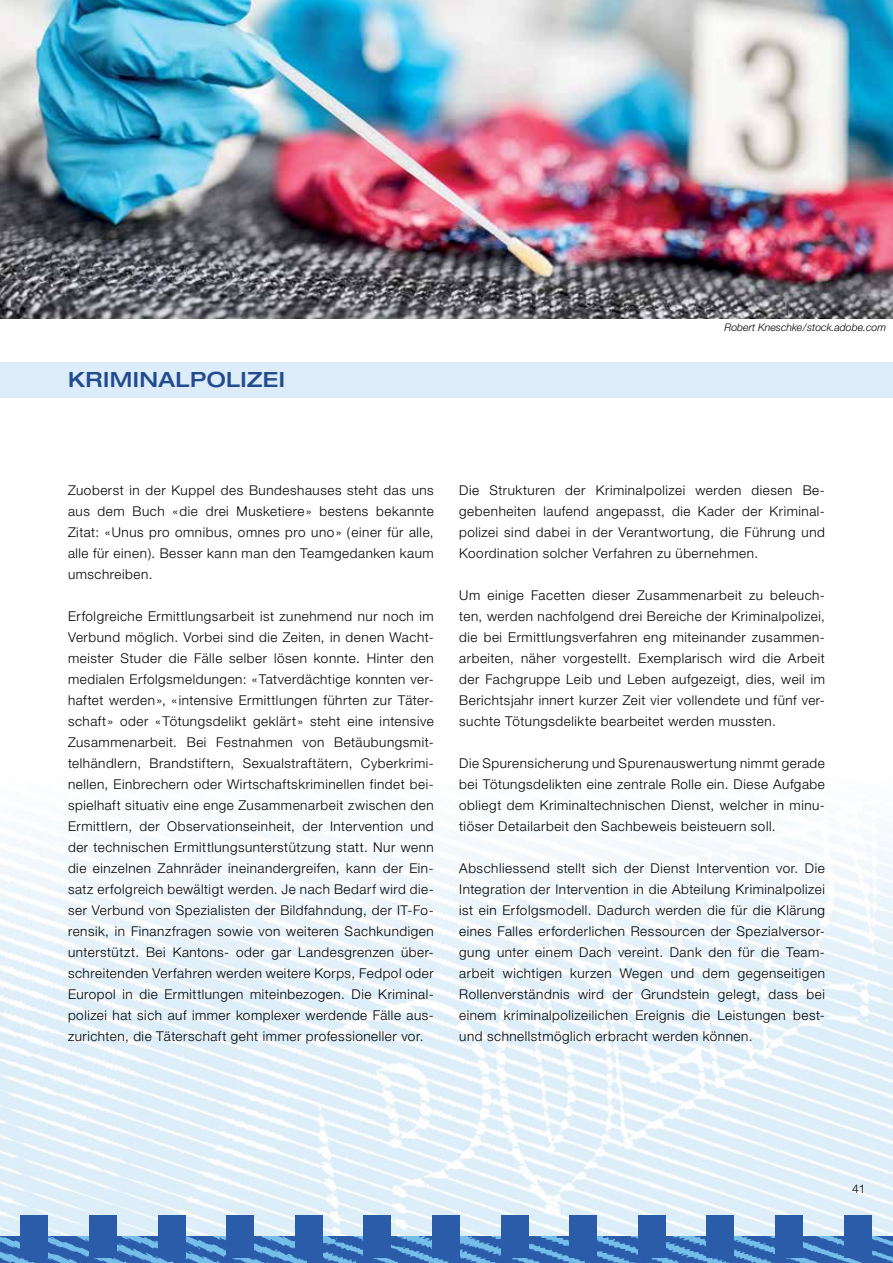
<style>
.page{position:relative;width:893px;height:1263px;background:#fff}
.page>*{position:absolute;margin:0;border:0;box-sizing:border-box;transform-origin:0 0}
.t1{font:500 expanded 21px "Helvetica Neue LT Pro";letter-spacing:.02em;color:#224b8f}
.t2{font:300 13.5px/21px "Helvetica Neue LT Pro";letter-spacing:.04em;color:#000;text-align:justify}
.t3{font:300 12px "Helvetica Neue LT Pro";color:#000}
.t4{font:italic 300 10.5px "Helvetica Neue LT Pro";color:#000}
</style>
<div class="page">
<img style="left:0;top:0;width:893px;height:319px">
<img style="left:0;top:832px;width:893px;height:404px">
<img style="left:0;top:1236px;width:893px;height:27px">
<div style="left:775px;top:1215px;width:28px;height:43px;background:#2a5caa"></div>
<div style="left:844px;top:1215px;width:27px;height:43px;background:#2a5caa"></div>
<div style="left:295px;top:1215px;width:27px;height:43px;background:#2a5caa"></div>
<div style="left:364px;top:1215px;width:27px;height:43px;background:#2a5caa"></div>
<div style="left:432px;top:1215px;width:28px;height:43px;background:#2a5caa"></div>
<div style="left:501px;top:1215px;width:27px;height:43px;background:#2a5caa"></div>
<div style="left:569px;top:1215px;width:28px;height:43px;background:#2a5caa"></div>
<div style="left:638px;top:1215px;width:27px;height:43px;background:#2a5caa"></div>
<div style="left:707px;top:1215px;width:27px;height:43px;background:#2a5caa"></div>
<div style="left:89px;top:1215px;width:28px;height:43px;background:#2a5caa"></div>
<div style="left:158px;top:1215px;width:27px;height:43px;background:#2a5caa"></div>
<div style="left:21px;top:1215px;width:27px;height:43px;background:#2a5caa"></div>
<div style="left:226px;top:1215px;width:28px;height:43px;background:#2a5caa"></div>
<div style="left:0;top:362px;width:893px;height:36px;background:#dcecf9"></div>
<h1 class="t1" style="left:68px;top:366px;width:219px">KRIMINALPOLIZEI</h1>
<p class="t4" style="left:725px;top:321px;width:163px">Robert Kneschke /stock.adobe.com</p>
<p class="t2" style="left:68px;top:479px;width:367px">Zuoberst in der Kuppel des Bundeshauses steht das uns aus dem Buch «die drei Musketiere» bestens bekannte Zitat: «Unus pro omnibus, omnes pro uno» (einer für alle, alle für einen). Besser kann man den Teamgedanken kaum umschreiben.</p>
<p class="t2" style="left:68px;top:605px;width:367px">Erfolgreiche Ermittlungsarbeit ist zunehmend nur noch im Verbund möglich. Vorbei sind die Zeiten, in denen Wacht&shy;meister Studer die Fälle selber lösen konnte. Hinter den medialen Erfolgsmeldungen: «Tatverdächtige konnten ver&shy;haftet werden», «intensive Ermittlungen führten zur Täter&shy;schaft» oder «Tötungsdelikt geklärt» steht eine intensive Zusammenarbeit. Bei Festnahmen von Betäubungsmit&shy;telhändlern, Brandstiftern, Sexualstraftätern, Cyberkrimi&shy;nellen, Einbrechern oder Wirtschaftskriminellen findet bei&shy;spielhaft situativ eine enge Zusammenarbeit zwischen den Ermittlern, der Observationseinheit, der Intervention und der technischen Ermittlungsunterstützung statt. Nur wenn die einzelnen Zahnräder ineinandergreifen, kann der Ein&shy;satz erfolgreich bewältigt werden. Je nach Bedarf wird die&shy;ser Verbund von Spezialisten der Bildfahndung, der IT-Fo&shy;rensik, in Finanzfragen sowie von weiteren Sachkundigen unterstützt. Bei Kantons- oder gar Landesgrenzen über&shy;schreitenden Verfahren werden weitere Korps, Fedpol oder Europol in die Ermittlungen miteinbezogen. Die Kriminal&shy;polizei hat sich auf immer komplexer werdende Fälle aus&shy;zurichten, die Täterschaft geht immer professioneller vor.</p>
<p class="t2" style="left:459px;top:480px;width:367px">Die Strukturen der Kriminalpolizei werden diesen Be&shy;gebenheiten laufend angepasst, die Kader der Kriminal&shy;polizei sind dabei in der Verantwortung, die Führung und Koordination solcher Verfahren zu übernehmen.</p>
<p class="t2" style="left:459px;top:585px;width:367px">Um einige Facetten dieser Zusammenarbeit zu beleuch&shy;ten, werden nachfolgend drei Bereiche der Kriminalpolizei, die bei Ermittlungsverfahren eng miteinander zusammen&shy;arbeiten, näher vorgestellt. Exemplarisch wird die Arbeit der Fachgruppe Leib und Leben aufgezeigt, dies, weil im Berichtsjahr innert kurzer Zeit vier vollendete und fünf ver&shy;suchte Tötungsdelikte bearbeitet werden mussten.</p>
<p class="t2" style="left:459px;top:753px;width:367px">Die Spurensicherung und Spurenauswertung nimmt gerade bei Tötungsdelikten eine zentrale Rolle ein. Diese Aufgabe obliegt dem Kriminaltechnischen Dienst, welcher in minu&shy;tiöser Detailarbeit den Sachbeweis beisteuern soll.</p>
<p class="t2" style="left:459px;top:858px;width:367px">Abschliessend stellt sich der Dienst Intervention vor. Die Integration der Intervention in die Abteilung Kriminalpolizei ist ein Erfolgsmodell. Dadurch werden die für die Klärung eines Falles erforderlichen Ressourcen der Spezialversor&shy;gung unter einem Dach vereint. Dank den für die Team&shy;arbeit wichtigen kurzen Wegen und dem gegenseitigen Rollenverständnis wird der Grundstein gelegt, dass bei einem kriminalpolizeilichen Ereignis die Leistungen best&shy;und schnellstmöglich erbracht werden können.</p>
<p class="t3" style="left:852px;top:1181px;width:15px">41</p>
</div>
